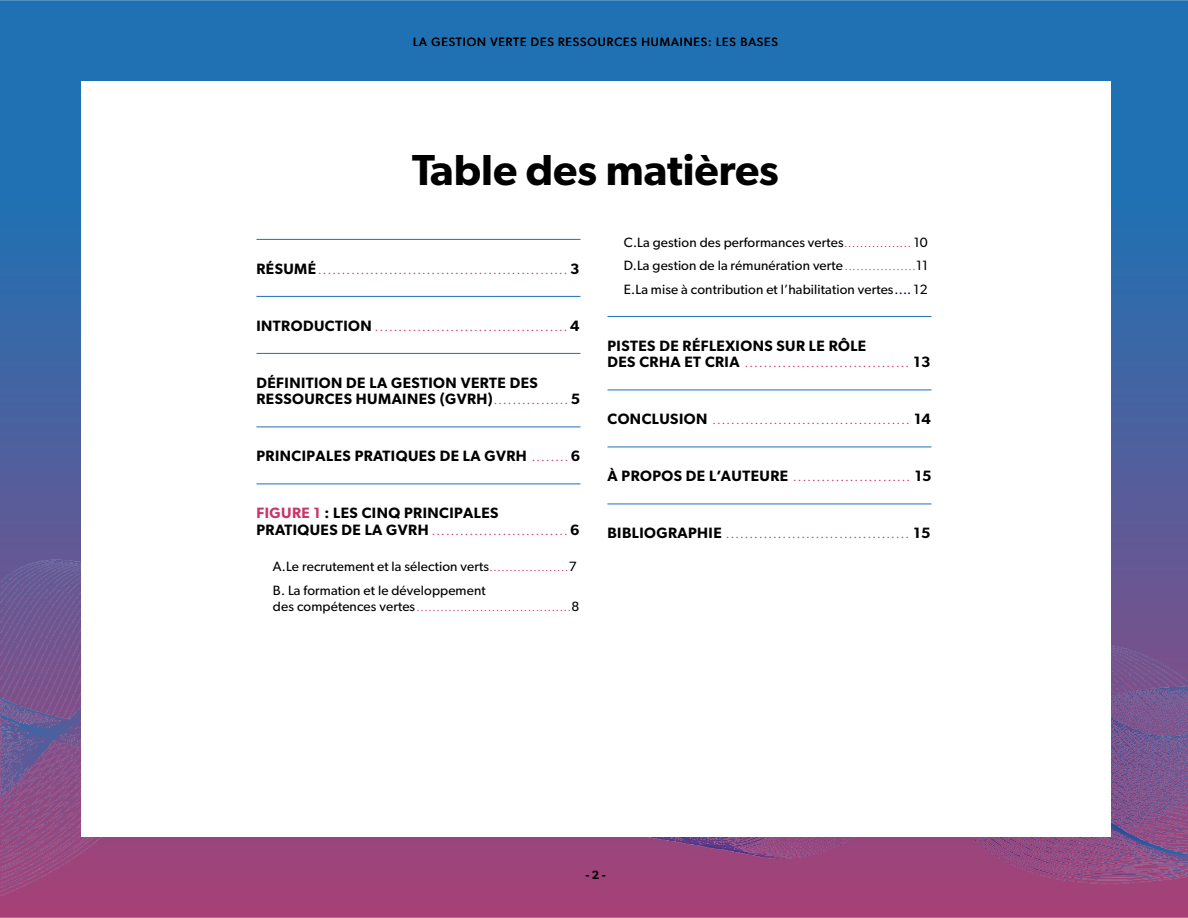
<style>
.page{position:relative;width:1188px;height:918px;background:#fff}
.page>*{position:absolute;margin:0;border:0;box-sizing:border-box;transform-origin:0 0}
._1-Titre_centre{font:600 43.5px "Gibson";color:#000}
.t1{font:300 15px "Gibson";color:#c36}
.t2{font:600 15px/16.5px "Gibson";letter-spacing:.03em;color:#000}
.t3{font:13.5px/16.5px "Gibson";letter-spacing:.01em;color:#000}
.Gabarit_entete{font:12px "Gibson";letter-spacing:.08em;color:#000}
.t4{font:600 12px "Gibson";color:#000}
.s1{font-weight:600;color:#000}
.s2{font-weight:300;color:#c36}
.s3{color:#c36}
.s4{color:#000570}
</style>
<div class="page">
<img style="left:0;top:0;width:1188px;height:918px">
<img style="left:0;top:544px;width:1188px;height:351px">
<div style="left:81px;top:81px;width:1029px;height:756px;background:#fff"></div>
<hr style="left:256px;top:239px;width:324px;height:1px;background:#1f70b3">
<hr style="left:256px;top:296px;width:324px;height:1px;background:#1f70b3">
<hr style="left:256px;top:353px;width:324px;height:1px;background:#1f70b3">
<hr style="left:256px;top:427px;width:324px;height:1px;background:#1f70b3">
<hr style="left:256px;top:484px;width:324px;height:1px;background:#1f70b3">
<hr style="left:608px;top:316px;width:324px;height:1px;background:#1f70b3">
<hr style="left:608px;top:390px;width:324px;height:1px;background:#1f70b3">
<hr style="left:608px;top:447px;width:324px;height:1px;background:#1f70b3">
<hr style="left:608px;top:504px;width:324px;height:1px;background:#1f70b3">
<p class="Gabarit_entete" style="left:413px;top:35px;width:366px">LA GESTION VERTE DES RESSOURCES HUMAINES: LES BASES</p>
<p class="_1-Titre_centre" style="left:412px;top:144px;width:368px">Table des matières</p>
<p class="t1" style="left:256px;top:259px;width:324px"><span class="s1">RÉSUMÉ</span>.....................................................<span class="s1">3</span></p>
<p class="t1" style="left:256px;top:316px;width:324px"><span class="s1">INTRODUCTION</span> .........................................<span class="s1">4</span></p>
<p class="t2" style="left:256px;top:374px;width:325px">DÉFINITION DE LA GESTION VERTE DES<br>RESSOURCES HUMAINES (GVRH)<span class="s2">................</span>5</p>
<p class="t2" style="left:256px;top:447px;width:325px">PRINCIPALES PRATIQUES DE LA GVRH <span class="s2">........</span>6</p>
<p class="t2" style="left:256px;top:504px;width:325px"><span class="s3">FIGURE 1</span> : LES CINQ PRINCIPALES<br>PRATIQUES DE LA GVRH <span class="s2">.............................</span>6</p>
<p class="t3" style="left:273px;top:558px;width:305px">A.Le recrutement et la sélection verts<span class="s2">....................</span>7</p>
<p class="t3" style="left:273px;top:581px;width:308px">B. La formation et le développement<br>des compétences vertes<span class="s2">.......................................</span>8</p>
<p class="t3" style="left:624px;top:234px;width:305px">C.La gestion des performances vertes<span class="s2">.................</span> 10</p>
<p class="t3" style="left:624px;top:257px;width:305px">D.La gestion de la rémunération verte<span class="s2">..................</span>11</p>
<p class="t3" style="left:624px;top:281px;width:305px">E.La mise à contribution et l’habilitation vertes<span class="s4">....</span> 12</p>
<p class="t2" style="left:608px;top:337px;width:324px">PISTES DE RÉFLEXIONS SUR LE RÔLE<br>DES CRHA ET CRIA <span class="s2">...................................</span> 13</p>
<p class="t1" style="left:608px;top:410px;width:325px"><span class="s1">CONCLUSION</span> .......................................... <span class="s1">14</span></p>
<p class="t1" style="left:608px;top:467px;width:326px"><span class="s1">À PROPOS DE L’AUTEURE</span> ......................... <span class="s1">15</span></p>
<p class="t1" style="left:608px;top:524px;width:324px"><span class="s1">BIBLIOGRAPHIE</span> ....................................... <span class="s1">15</span></p>
<p class="t4" style="left:585px;top:868px;width:22px">- 2 -</p>
</div>
